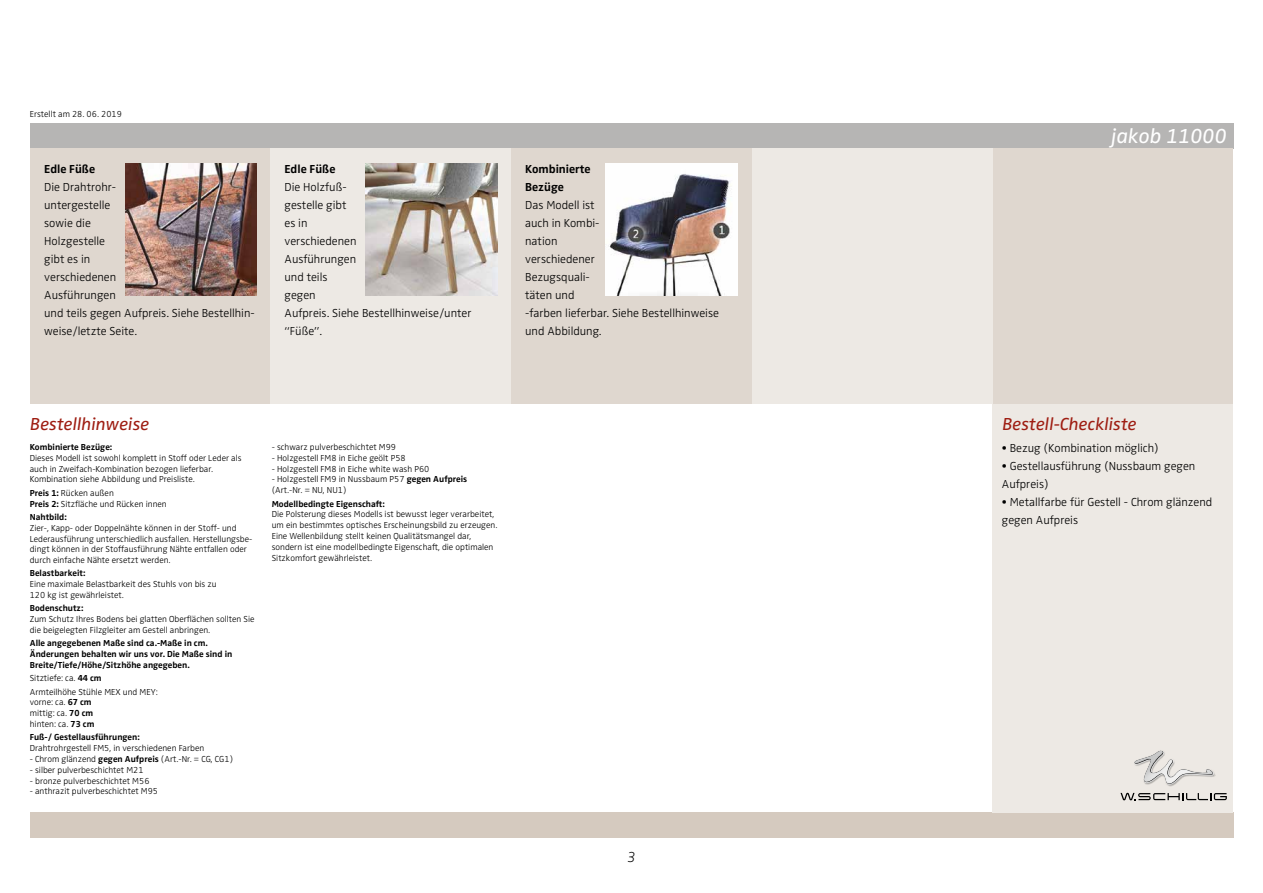
<style>
.page{position:relative;width:1263px;height:893px;background:#fff}
.page>*{position:absolute;margin:0;border:0;box-sizing:border-box;transform-origin:0 0}
.t1{font:italic 21px "Zwo Pro";color:#fff}
.t2{font:italic 18px "Zwo Pro";color:#9e1d12}
.t3{font:italic 300 expanded 15px "Zwo Pro";color:#000}
.t4{font:300 12px/18px "Zwo Pro";color:#000}
.t5{font:700 12px/18px "Zwo Pro";color:#000}
.t6{font:300 9px/10.8px "Zwo Pro";color:#000}
.t7{font:700 9px/10.8px "Zwo Pro";color:#000}
.s1{font-weight:700}
</style>
<div class="page">
<div style="left:30px;top:123px;width:1203px;height:26px;background:#b6b5b4"></div>
<div style="left:30px;top:812px;width:1203px;height:26px;background:#d5cabf"></div>
<div style="left:30px;top:149px;width:240px;height:255px;background:#dfd7cf"></div>
<div style="left:992px;top:404px;width:241px;height:408px;background:#ede9e4"></div>
<div style="left:992px;top:149px;width:241px;height:255px;background:#dfd7cf"></div>
<div style="left:752px;top:149px;width:240px;height:255px;background:#ede9e4"></div>
<div style="left:511px;top:149px;width:241px;height:255px;background:#dfd7cf"></div>
<div style="left:270px;top:149px;width:241px;height:255px;background:#ede9e4"></div>
<img style="left:125px;top:164px;width:132px;height:132px">
<img style="left:365px;top:164px;width:132px;height:132px">
<img style="left:606px;top:164px;width:132px;height:132px">
<svg style="left:1146px;top:750px;width:69px;height:35px"></svg>
<img style="left:1134px;top:751px;width:79px;height:33px">
<svg style="left:1120px;top:793px;width:107px;height:7px"></svg>
<p class="t6" style="left:30px;top:109px;width:94px">Erstellt am 28. 06. 2019</p>
<h3 class="t5" style="left:44px;top:160px;width:52px">Edle Füße</h3>
<h3 class="t4" style="left:44px;top:178px;width:212px">Die Drahtrohr-<br>untergestelle<br>sowie die<br>Holzgestelle<br>gibt es in<br>verschiedenen<br>Ausführungen<br>und teils gegen Aufpreis. Siehe Bestellhin&shy;weise/letzte Seite.</h3>
<h3 class="t5" style="left:284px;top:160px;width:52px">Edle Füße</h3>
<h3 class="t4" style="left:284px;top:178px;width:188px">Die Holzfuß-<br>gestelle gibt<br>es in<br>verschiedenen<br>Ausführungen<br>und teils<br>gegen<br>Aufpreis. Siehe Bestellhinweise/unter “Füße”.</h3>
<h3 class="t5" style="left:525px;top:160px;width:67px">Kombinierte<br>Bezüge</h3>
<h3 class="t4" style="left:525px;top:196px;width:195px">Das Modell ist<br>auch in Kombi-<br>nation<br>verschiedener<br>Bezugsquali-<br>täten und<br>-farben lieferbar. Siehe Bestellhinweise und Abbildung.</h3>
<h2 class="t2" style="left:30px;top:414px;width:121px">Bestellhinweise</h2>
<p class="t7" style="left:30px;top:442px;width:84px">Kombinierte Bezüge:</p>
<p class="t6" style="left:30px;top:453px;width:213px">Dieses Modell ist sowohl komplett in Stoff oder Leder als auch in Zweifach-Kombination bezogen lieferbar.<br>Kombination siehe Abbildung und Preisliste.</p>
<p class="t6" style="left:30px;top:488px;width:138px"><span class="s1">Preis 1:</span> Rücken außen<br><span class="s1">Preis 2:</span> Sitzfläche und Rücken innen</p>
<p class="t7" style="left:30px;top:512px;width:38px">Nahtbild:</p>
<p class="t6" style="left:30px;top:522px;width:224px">Zier-, Kapp- oder Doppelnähte können in der Stoff- und Lederausführung unterschiedlich ausfallen. Herstellungsbe&shy;dingt können in der Stoffausführung Nähte entfallen oder durch einfache Nähte ersetzt werden.</p>
<p class="t7" style="left:30px;top:568px;width:57px">Belastbarkeit:</p>
<p class="t6" style="left:30px;top:579px;width:188px">Eine maximale Belastbarkeit des Stuhls von bis zu<br>120 kg ist gewährleistet.</p>
<p class="t7" style="left:30px;top:603px;width:55px">Bodenschutz:</p>
<p class="t6" style="left:30px;top:614px;width:226px">Zum Schutz Ihres Bodens bei glatten Oberflächen sollten Sie die beigelegten Filzgleiter am Gestell anbringen.</p>
<p class="t7" style="left:30px;top:638px;width:204px">Alle angegebenen Maße sind ca.-Maße in cm.<br>Änderungen behalten wir uns vor. Die Maße sind in<br>Breite/Tiefe/Höhe/Sitzhöhe angegeben.</p>
<p class="t6" style="left:30px;top:672px;width:129px;line-height:13.4px">Sitztiefe: ca. <span class="s1">44 cm<br></span>Armteilhöhe Stühle MEX und MEY:</p>
<p class="t6" style="left:30px;top:697px;width:66px">vorne: ca. <span class="s1">67 cm </span>mittig: ca. <span class="s1">70 cm </span>hinten: ca. <span class="s1">73 cm</span></p>
<p class="t7" style="left:30px;top:732px;width:111px">Fuß-/ Gestellausführungen:</p>
<p class="t6" style="left:30px;top:743px;width:176px">Drahtrohrgestell FM5, in verschiedenen Farben</p>
<p class="t6" style="left:30px;top:754px;width:205px">- Chrom glänzend <span class="s1">gegen Aufpreis</span> (Art.-Nr. = CG, CG1)</p>
<p class="t6" style="left:30px;top:765px;width:115px">- silber pulverbeschichtet M21</p>
<p class="t6" style="left:30px;top:775px;width:121px">- bronze pulverbeschichtet M56</p>
<p class="t6" style="left:30px;top:786px;width:130px">- anthrazit pulverbeschichtet M95</p>
<p class="t6" style="left:272px;top:442px;width:126px">- schwarz pulverbeschichtet M99</p>
<p class="t6" style="left:272px;top:453px;width:136px">- Holzgestell FM8 in Eiche geölt P58</p>
<p class="t6" style="left:272px;top:463px;width:159px">- Holzgestell FM8 in Eiche white wash P60</p>
<p class="t6" style="left:272px;top:474px;width:197px">- Holzgestell FM9 in Nussbaum P57 <span class="s1">gegen Aufpreis </span>(Art.-Nr. = NU, NU1)</p>
<p class="t7" style="left:272px;top:498px;width:115px">Modellbedingte Eigenschaft:</p>
<p class="t6" style="left:272px;top:509px;width:227px">Die Polsterung dieses Modells ist bewusst leger verarbeitet, um ein bestimmtes optisches Erscheinungsbild zu erzeugen.<br>Eine Wellenbildung stellt keinen Qualitätsmangel dar, sondern ist eine modellbedingte Eigenschaft, die optimalen Sitzkomfort gewährleistet.</p>
<h3 class="t3" style="left:627px;top:848px;width:10px">3</h3>
<h1 class="t1" style="left:1111px;top:124px;width:117px">jakob 11000</h1>
<h2 class="t2" style="left:1002px;top:414px;width:136px">Bestell-Checkliste</h2>
<h3 class="t4" style="left:1002px;top:440px;width:159px">• Bezug (Kombination möglich)</h3>
<h3 class="t4" style="left:1002px;top:458px;width:195px">• Gestellausführung (Nussbaum gegen<br>Aufpreis)</h3>
<h3 class="t4" style="left:1002px;top:494px;width:212px">• Metallfarbe für Gestell - Chrom glänzend gegen Aufpreis</h3>
</div>
